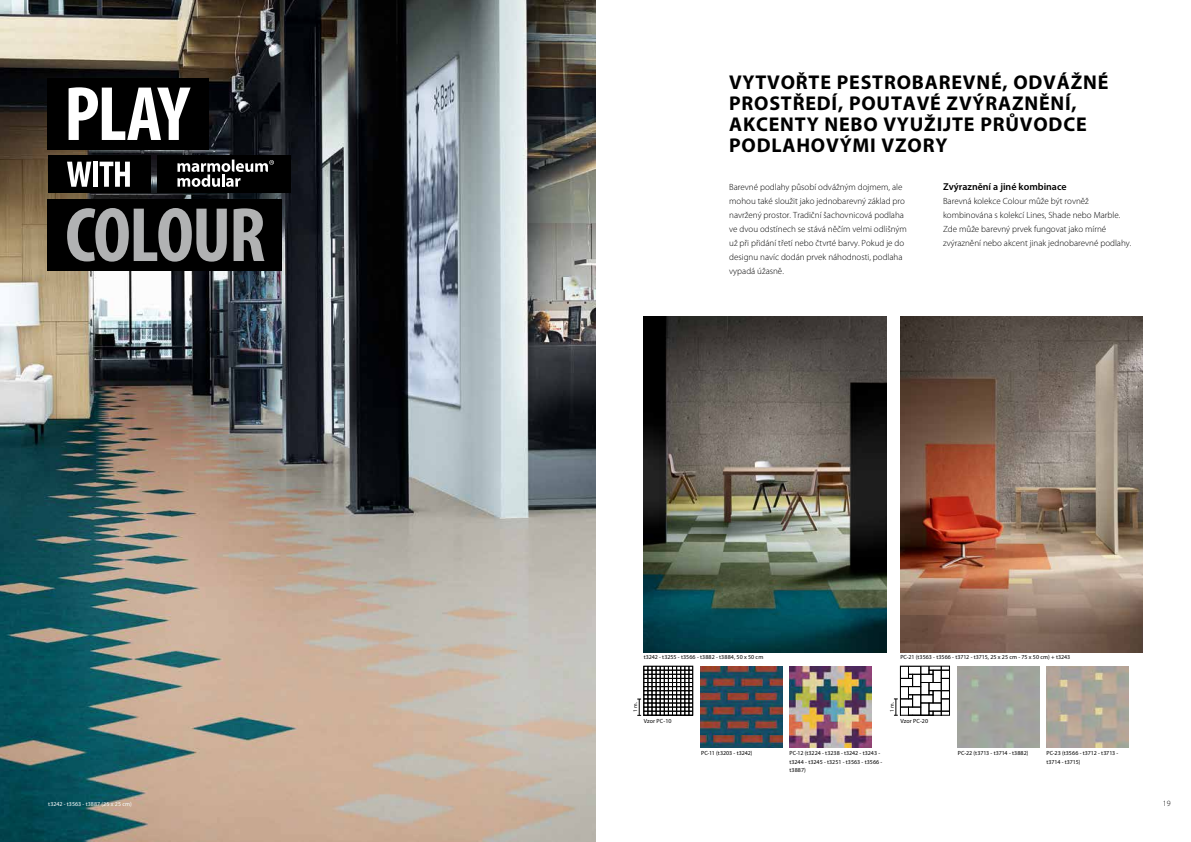
<style>
.page{position:relative;width:1191px;height:842px;background:#fff}
.page>*{position:absolute;margin:0;border:0;box-sizing:border-box;transform-origin:0 0}
.t1{font:700 20px/20.7px "Myriad Pro";letter-spacing:.04em;color:#000}
.t2{font:600 10px "Myriad Pro";color:#000}
.t3{font:300 9px/14px "Myriad Pro";color:#000}
.t4{font:300 8px "Myriad Pro";color:#000}
.t5{font:6px/8.5px "Myriad Pro";letter-spacing:.01em;color:#000}
.t6{font:6px/8.5px "Myriad Pro";letter-spacing:-.01em;color:#000}
.t7{font:6px "Myriad Pro";letter-spacing:.01em;color:#fff}
.t8{font:5.5px "Myriad Pro";color:#000}
</style>
<div class="page">
<img style="left:1046px;top:666px;width:82px;height:82px">
<img style="left:701px;top:666px;width:82px;height:82px">
<img style="left:789px;top:666px;width:82px;height:82px">
<img style="left:643px;top:316px;width:243px;height:336px">
<img style="left:0;top:0;width:595px;height:842px">
<img style="left:900px;top:316px;width:242px;height:336px">
<svg style="left:894px;top:666px;width:56px;height:50px"></svg>
<svg style="left:637px;top:668px;width:56px;height:48px"></svg>
<div style="left:643px;top:666px;width:50px;height:49px;border:1px solid #000"></div>
<div style="left:48px;top:78px;width:161px;height:71px;background:#000"></div>
<svg style="left:69px;top:87px;width:122px;height:53px"></svg>
<div style="left:48px;top:156px;width:103px;height:37px;background:#000"></div>
<svg style="left:67px;top:162px;width:24px;height:25px"></svg>
<div style="left:93px;top:162px;width:5px;height:25px;background:#fff"></div>
<svg style="left:100px;top:162px;width:30px;height:25px"></svg>
<div style="left:157px;top:156px;width:134px;height:37px;background:#000"></div>
<svg style="left:177px;top:160px;width:97px;height:27px"></svg>
<div style="left:48px;top:199px;width:234px;height:71px;background:#000"></div>
<svg style="left:67px;top:208px;width:160px;height:54px"></svg>
<svg style="left:233px;top:208px;width:31px;height:53px"></svg>
<p class="t7" style="left:48px;top:801px;width:85px">t3242 - t3563 - t3887 (25 x 25 cm)</p>
<h1 class="t1" style="left:729px;top:72px;width:381px">VYTVOŘTE PESTROBAREVNÉ, ODVÁŽNÉ<br>PROSTŘEDÍ, POUTAVÉ ZVÝRAZNĚNÍ,<br>AKCENTY NEBO VYUŽIJTE PRŮVODCE<br>PODLAHOVÝMI VZORY</h1>
<p class="t3" style="left:729px;top:180px;width:179px">Barevné podlahy působí odvážným dojmem, ale mohou také sloužit jako jednobarevný základ pro navržený prostor. Tradiční šachovnicová podlaha ve dvou odstínech se stává něčím velmi odlišným už při přidání třetí nebo čtvrté barvy. Pokud je do designu navíc dodán prvek náhodnosti, podlaha vypadá úžasně.</p>
<p class="t2" style="left:943px;top:181px;width:125px">Zvýraznění a jiné kombinace</p>
<p class="t3" style="left:943px;top:194px;width:190px">Barevná kolekce Colour může být rovněž kombinována s kolekcí Lines, Shade nebo Marble.<br>Zde může barevný prvek fungovat jako mírné zvýraznění nebo akcent jinak jednobarevné podlahy.</p>
<p class="t5" style="left:643px;top:653px;width:121px">t3242 - t3255 - t3566 - t3882 - t3884, 50 x 50 cm</p>
<p class="t5" style="left:900px;top:653px;width:171px">PC-21 (t3563 - t3566 - t3712 - t3715, 25 x 25 cm - 75 x 50 cm) + t3243</p>
<p class="t8" style="left:632px;top:712px;width:11px;rotate:-90deg">1 m.</p>
<p class="t8" style="left:889px;top:712px;width:11px;rotate:-90deg">1 m.</p>
<p class="t5" style="left:643px;top:716px;width:29px">Vzor PC-10</p>
<p class="t5" style="left:900px;top:716px;width:29px">Vzor PC-20</p>
<p class="t5" style="left:701px;top:749px;width:53px">PC-11 (t3203 - t3242)</p>
<p class="t5" style="left:789px;top:749px;width:94px">PC-12 (t3224 - t3238 - t3242 - t3243 - t3244 - t3245 - t3251 - t3563 - t3566 - t3887)</p>
<p class="t5" style="left:957px;top:749px;width:72px">PC-22 (t3713 - t3714 - t3882)</p>
<p class="t6" style="left:1046px;top:749px;width:73px">PC-23 (t3566 - t3712 - t3713 - t3714 - t3715)</p>
<p class="t4" style="left:1163px;top:799px;width:9px">19</p>
</div>
